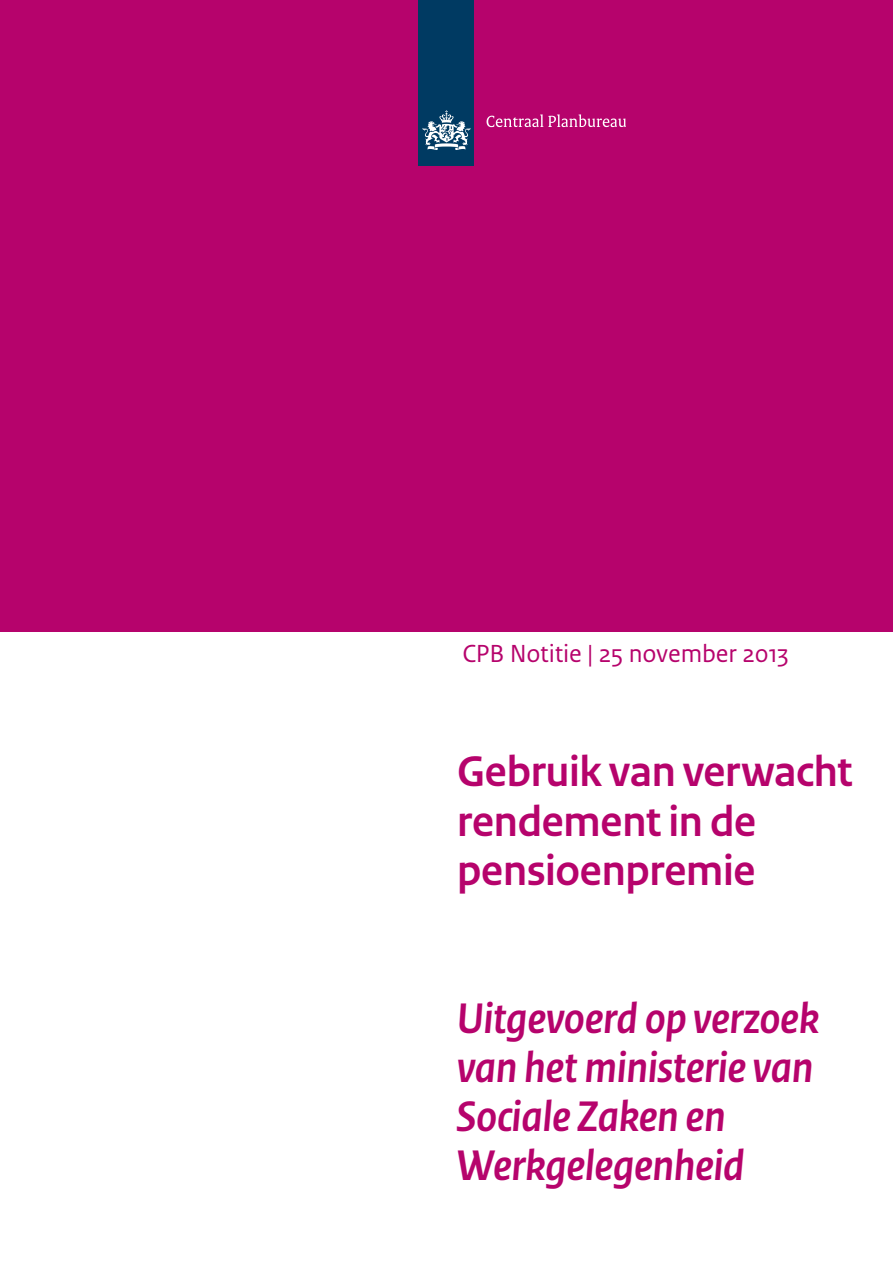
<style>
.page{position:relative;width:893px;height:1263px;background:#fff}
.page>*{position:absolute;margin:0;border:0;box-sizing:border-box;transform-origin:0 0}
.t1{font:italic 700 45px/49.2px "Rijksoverheid Sans Heading";letter-spacing:-.005em;color:#b6036c}
.t2{font:700 45px/49.2px "Rijksoverheid Sans Heading";letter-spacing:-.005em;color:#b6036c}
.t3{font:26.1px "Rijksoverheid Sans Text";letter-spacing:-.01em;color:#b6036c}
</style>
<div class="page">
<div style="left:0;top:0;width:893px;height:631px;background:#b6036c"></div>
<div style="left:419px;top:0;width:55px;height:166px;background:#003a62"></div>
<svg style="left:423px;top:110px;width:47px;height:40px"></svg>
<svg style="left:487px;top:114px;width:139px;height:13px"></svg>
<p class="t3" style="left:462px;top:639px;width:328px">CPB Notitie | 25 november 2013</p>
<p class="t2" style="left:457px;top:748px;width:397px">Gebruik van verwacht rendement in de pensioenpremie</p>
<p class="t1" style="left:457px;top:994px;width:363px">Uitgevoerd op verzoek van het ministerie van<br>Sociale Zaken en<br>Werkgelegenheid</p>
</div>
